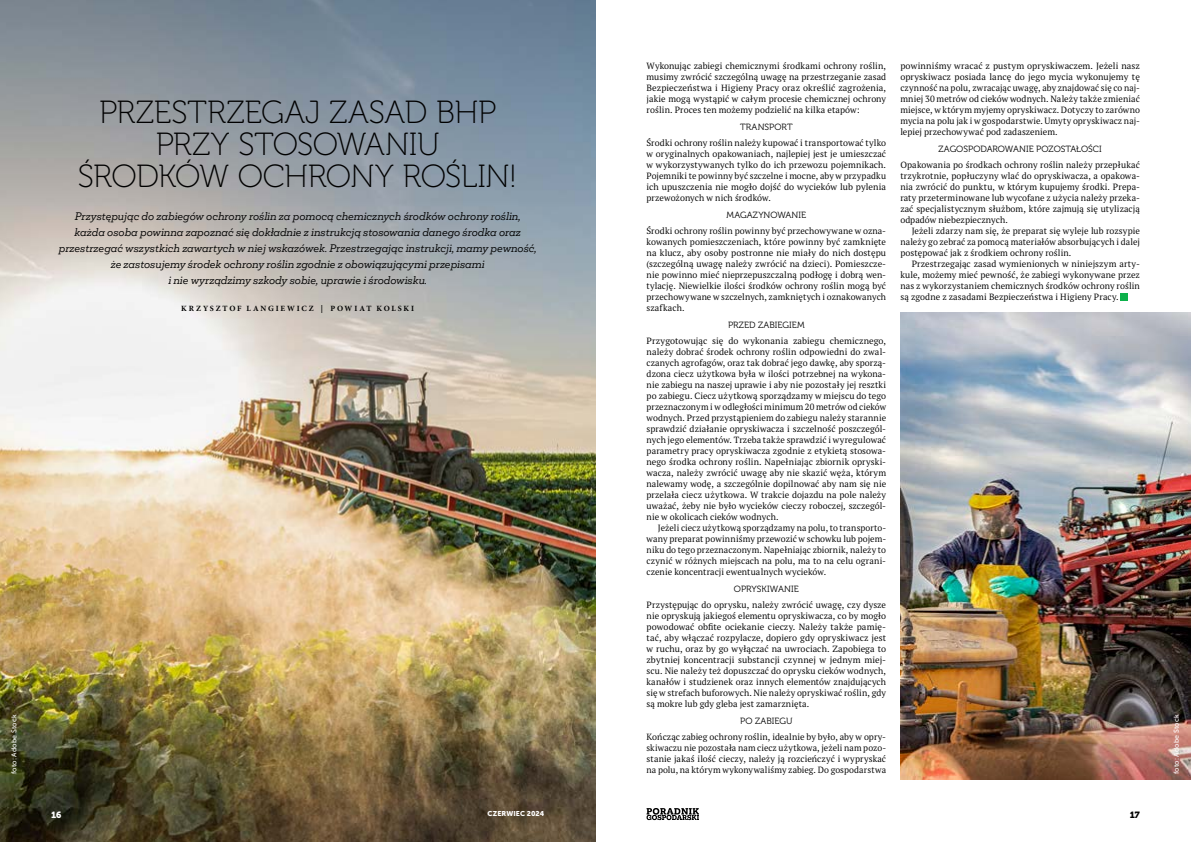
<style>
.page{position:relative;width:1191px;height:842px;background:#fff}
.page>*{position:absolute;margin:0;border:0;box-sizing:border-box;transform-origin:0 0}
.t1{font:32px/32px "Museo 100";letter-spacing:-.015em;color:#000;text-align:center}
.t2{font:italic 10px/16px "Mokoko";color:#000;text-align:center}
.t3{font:9px/11px "PT Serif Pro";letter-spacing:.005em;color:#000;text-align:justify}
.t4{font:9px "Museo 300";color:#000}
.t5{font:9px "Museo 900";color:#fff}
.t6{font:9px "Museo 900";color:#000}
.t7{font:700 8px "Minion Pro";letter-spacing:.225em;color:#000}
.t8{font:7px "Museo Sans 500";letter-spacing:.015em;color:#fff}
.t9{font:7px "Museo Sans 900";letter-spacing:.015em;color:#fff}
</style>
<div class="page">
<img style="left:0;top:0;width:595px;height:842px">
<img style="left:900px;top:312px;width:291px;height:467px">
<div style="left:1120px;top:293px;width:7px;height:7px;background:#0db14b"></div>
<svg style="left:646px;top:808px;width:53px;height:12px"></svg>
<p class="t3" style="left:646px;top:60px;width:241px">Wykonując zabiegi chemicznymi środkami ochrony roślin, musimy zwrócić szczególną uwagę na przestrzeganie zasad Bezpieczeństwa i Higieny Pracy oraz określić zagrożenia, jakie mogą wystąpić w całym procesie chemicznej ochrony roślin. Proces ten możemy podzielić na kilka etapów:</p>
<p class="t4" style="left:740px;top:122px;width:54px">TRANSPORT</p>
<p class="t3" style="left:646px;top:137px;width:241px">Środki ochrony roślin należy kupować i transportować tylko w oryginalnych opakowaniach, najlepiej jest je umieszczać w wykorzystywanych tylko do ich przewozu pojemnikach.<br>Pojemniki te powinny być szczelne i mocne, aby w przypadku ich upuszczenia nie mogło dojść do wycieków lub pylenia przewożonych w nich środków.</p>
<p class="t4" style="left:726px;top:210px;width:81px">MAGAZYNOWANIE</p>
<p class="t3" style="left:646px;top:225px;width:241px">Środki ochrony roślin powinny być przechowywane w ozna&shy;kowanych pomieszczeniach, które powinny być zamknięte na klucz, aby osoby postronne nie miały do nich dostępu (szczególną uwagę należy zwrócić na dzieci). Pomieszcze&shy;nie powinno mieć nieprzepuszczalną podłogę i dobrą wen&shy;tylację. Niewielkie ilości środków ochrony roślin mogą być przechowywane w szczelnych, zamkniętych i oznakowanych szafkach.</p>
<p class="t4" style="left:728px;top:320px;width:78px">PRZED ZABIEGIEM</p>
<p class="t3" style="left:646px;top:335px;width:241px">Przygotowując się do wykonania zabiegu chemicznego, należy dobrać środek ochrony roślin odpowiedni do zwal&shy;czanych agrofagów, oraz tak dobrać jego dawkę, aby sporzą&shy;dzona ciecz użytkowa była w ilości potrzebnej na wykona&shy;nie zabiegu na naszej uprawie i aby nie pozostały jej resztki po zabiegu. Ciecz użytkową sporządzamy w miejscu do tego przeznaczonym i w odległości minimum 20 metrów od cieków wodnych. Przed przystąpieniem do zabiegu należy starannie sprawdzić działanie opryskiwacza i szczelność poszczegól&shy;nych jego elementów. Trzeba także sprawdzić i wyregulować parametry pracy opryskiwacza zgodnie z etykietą stosowa&shy;nego środka ochrony roślin. Napełniając zbiornik opryski&shy;wacza, należy zwrócić uwagę aby nie skazić węża, którym nalewamy wodę, a szczególnie dopilnować aby nam się nie przelała ciecz użytkowa. W trakcie dojazdu na pole należy uważać, żeby nie było wycieków cieczy roboczej, szczegól&shy;nie w okolicach cieków wodnych.</p>
<p class="t3" style="left:646px;top:522px;width:241px;text-indent:11px">Jeżeli ciecz użytkową sporządzamy na polu, to transporto&shy;wany preparat powinniśmy przewozić w schowku lub pojem&shy;niku do tego przeznaczonym. Napełniając zbiornik, należy to czynić w różnych miejscach na polu, ma to na celu ograni&shy;czenie koncentracji ewentualnych wycieków.</p>
<p class="t4" style="left:734px;top:584px;width:66px">OPRYSKIWANIE</p>
<p class="t3" style="left:646px;top:599px;width:241px">Przystępując do oprysku, należy zwrócić uwagę, czy dysze nie opryskują jakiegoś elementu opryskiwacza, co by mogło powodować obfite ociekanie cieczy. Należy także pamię&shy;tać, aby włączać rozpylacze, dopiero gdy opryskiwacz jest w ruchu, oraz by go wyłączać na uwrociach. Zapobiega to zbytniej koncentracji substancji czynnej w jednym miej&shy;scu. Nie należy też dopuszczać do oprysku cieków wodnych, kanałów i studzienek oraz innych elementów znajdujących się w strefach buforowych. Nie należy opryskiwać roślin, gdy są mokre lub gdy gleba jest zamarznięta.</p>
<p class="t4" style="left:740px;top:716px;width:54px">PO ZABIEGU</p>
<p class="t3" style="left:646px;top:731px;width:241px">Kończąc zabieg ochrony roślin, idealnie by było, aby w opry&shy;skiwaczu nie pozostała nam ciecz użytkowa, jeżeli nam pozo&shy;stanie jakaś ilość cieczy, należy ją rozcieńczyć i wypryskać na polu, na którym wykonywaliśmy zabieg. Do gospodarstwa</p>
<p class="t3" style="left:900px;top:60px;width:241px">powinniśmy wracać z pustym opryskiwaczem. Jeżeli nasz opryskiwacz posiada lancę do jego mycia wykonujemy tę czynność na polu, zwracając uwagę, aby znajdować się co naj&shy;mniej 30 metrów od cieków wodnych. Należy także zmieniać miejsce, w którym myjemy opryskiwacz. Dotyczy to zarówno mycia na polu jak i w gospodarstwie. Umyty opryskiwacz naj&shy;lepiej przechowywać pod zadaszeniem.</p>
<p class="t4" style="left:938px;top:144px;width:165px">ZAGOSPODAROWANIE POZOSTAŁOŚCI</p>
<p class="t3" style="left:900px;top:159px;width:241px">Opakowania po środkach ochrony roślin należy przepłukać trzykrotnie, popłuczyny wlać do opryskiwacza, a opakowa&shy;nia zwrócić do punktu, w którym kupujemy środki. Prepa&shy;raty przeterminowane lub wycofane z użycia należy przeka&shy;zać specjalistycznym służbom, które zajmują się utylizacją odpadów niebezpiecznych.</p>
<p class="t3" style="left:900px;top:225px;width:241px;text-indent:11px">Jeżeli zdarzy nam się, że preparat się wyleje lub rozsypie należy go zebrać za pomocą materiałów absorbujących i dalej postępować jak z środkiem ochrony roślin.</p>
<p class="t3" style="left:900px;top:258px;width:241px;text-indent:11px">Przestrzegając zasad wymienionych w niniejszym arty&shy;kule, możemy mieć pewność, że zabiegi wykonywane przez nas z wykorzystaniem chemicznych środków ochrony roślin są zgodne z zasadami Bezpieczeństwa i Higieny Pracy.</p>
<h1 class="t1" style="left:78px;top:97px;width:441px">PRZESTRZEGAJ ZASAD BHP<br>PRZY STOSOWANIU<br>ŚRODKÓW OCHRONY ROŚLIN!</h1>
<p class="t2" style="left:59px;top:208px;width:479px">Przystępując do zabiegów ochrony roślin za pomocą chemicznych środków ochrony roślin, każda osoba powinna zapoznać się dokładnie z instrukcją stosowania danego środka oraz przestrzegać wszystkich zawartych w niej wskazówek. Przestrzegając instrukcji, mamy pewność, że zastosujemy środek ochrony roślin zgodnie z obowiązującymi przepisami<br>i nie wyrządzimy szkody sobie, uprawie i środowisku.</p>
<p class="t7" style="left:181px;top:303px;width:234px">KRZYSZTOF LANGIEWICZ | POWIAT KOLSKI</p>
<p class="t8" style="left:10px;top:774px;width:61px;rotate:-90deg">foto: Adobe Stock</p>
<p class="t8" style="left:1172px;top:774px;width:61px;rotate:-90deg">foto: Adobe Stock</p>
<p class="t5" style="left:51px;top:809px;width:12px">16</p>
<p class="t9" style="left:487px;top:810px;width:58px">CZERWIEC 2024</p>
<p class="t6" style="left:1129px;top:809px;width:12px">17</p>
</div>
